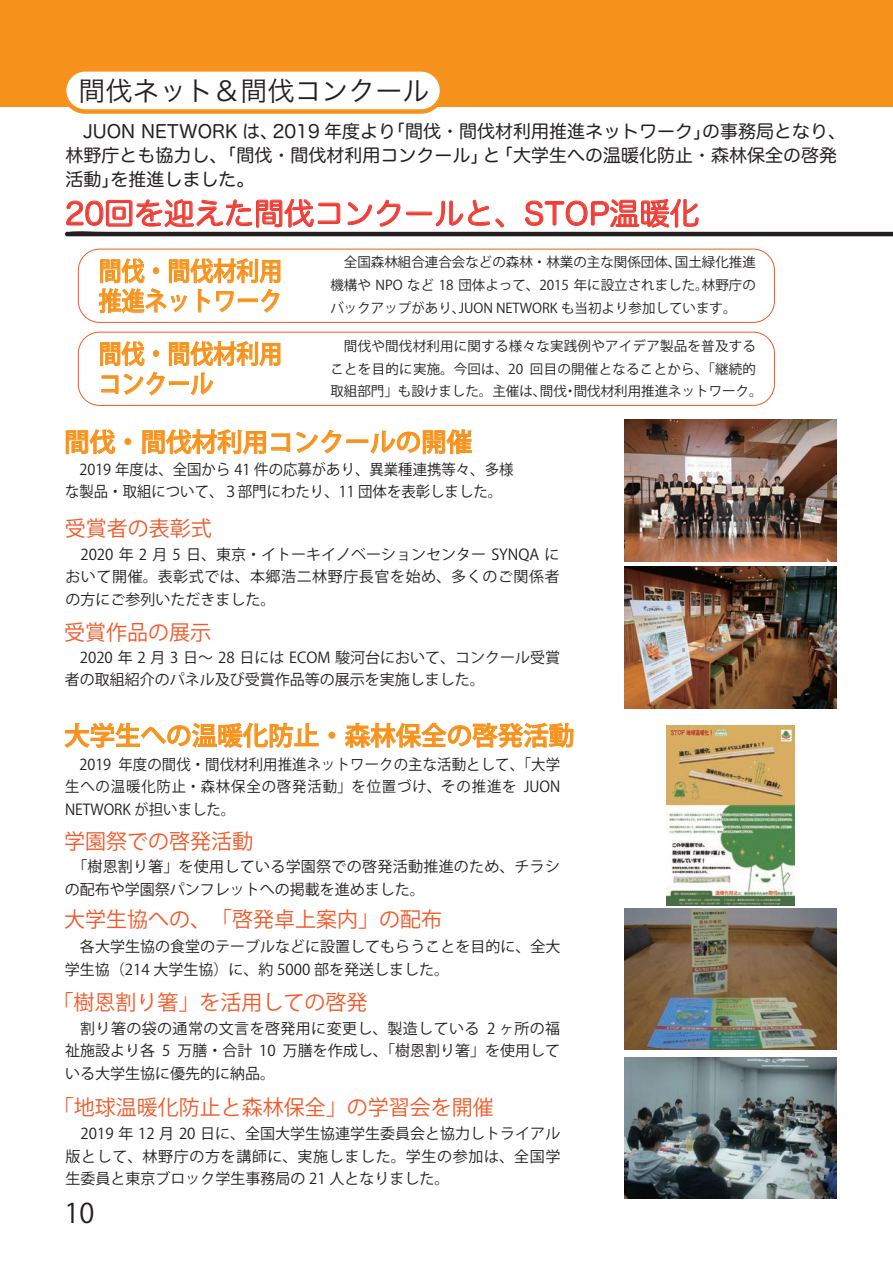
<style>
.page{position:relative;width:893px;height:1263px;background:#fff}
.page>*{position:absolute;margin:0;border:0;box-sizing:border-box;transform-origin:0 0}
.t1{font:30px "Hira Maru Pro W4";color:#ee3e35}
.t2{font:27px "Hira Kaku Pro N W3";color:#231f20}
.t3{font:27px "Koz Go Pro";color:#231f20}
.t4{font:500 25.5px "Koz Go Pro";color:#f7931d}
.t5{font:500 25.5px/30px "Koz Go Pro";color:#f7931d;scale:.9 1}
.t6{font:21px "Koz Go Pro";color:#f15929}
.t7{font:18px/24px "Hira Maru Pro N W4";color:#231f20}
.t8{font:15px/22.5px "Koz Go Pro";color:#231f20;text-align:justify}
.t9{font:15px/22.5px "Koz Go Pro";color:#231f20;scale:.96 1}
.t10{font:15px/22.5px "Koz Go Pro";letter-spacing:.02em;color:#231f20}
.t11{font:13.5px/22.5px "Koz Go Pro";color:#231f20;text-align:justify}
.t12{font:13.5px/22.5px "Koz Go Pro";letter-spacing:.02em;color:#231f20}
</style>
<div class="page">
<div style="left:0;top:0;width:893px;height:106px;background:#f7931d"></div>
<div style="left:64px;top:69px;width:378px;height:43px;background:#fff;border-radius:21px"></div>
<div style="left:62px;top:67px;width:382px;height:47px;border:4px solid #f7931d;border-radius:21px"></div>
<svg style="left:65px;top:198px;width:828px;height:39px"></svg>
<svg style="left:99px;top:258px;width:181px;height:55px"></svg>
<svg style="left:100px;top:341px;width:45px;height:25px"></svg>
<div style="left:153px;top:350px;width:6px;height:7px;border:1px solid #f7931d;border-radius:50%"></div>
<svg style="left:169px;top:341px;width:111px;height:25px"></svg>
<svg style="left:101px;top:375px;width:17px;height:19px"></svg>
<svg style="left:124px;top:372px;width:89px;height:23px"></svg>
<svg style="left:66px;top:429px;width:49px;height:25px"></svg>
<svg style="left:125px;top:439px;width:6px;height:6px"></svg>
<svg style="left:142px;top:429px;width:148px;height:25px"></svg>
<svg style="left:296px;top:429px;width:176px;height:25px"></svg>
<div style="left:78px;top:249px;width:697px;height:74px;border:1px solid #f15929;border-radius:21px"></div>
<svg style="left:64px;top:722px;width:254px;height:26px"></svg>
<svg style="left:329px;top:732px;width:6px;height:6px"></svg>
<svg style="left:345px;top:722px;width:228px;height:26px"></svg>
<div style="left:78px;top:332px;width:697px;height:74px;border:1px solid #f15929;border-radius:21px"></div>
<img style="left:624px;top:420px;width:213px;height:142px">
<img style="left:624px;top:567px;width:213px;height:141px">
<img style="left:667px;top:726px;width:127px;height:180px">
<img style="left:624px;top:908px;width:213px;height:142px">
<img style="left:624px;top:1057px;width:213px;height:142px">
<h2 class="t2" style="left:78px;top:67px;width:353px">間伐ネット＆間伐コンクール</h2>
<p class="t7" style="left:65px;top:118px;width:782px">　JUON NETWORK は、2019 年度より「間伐・間伐材利用推進ネットワーク」の事務局となり、林野庁とも協力し、「間伐・間伐材利用コンクール」と「大学生への温暖化防止・森林保全の啓発活動」を推進しました。</p>
<h1 class="t1" style="left:65px;top:187px;width:636px">20回を迎えた間伐コンクールと、STOP温暖化</h1>
<h3 class="t5" style="left:99px;top:257px;width:205px">間伐・間伐材利用推進ネットワーク</h3>
<p class="t11" style="left:330px;top:252px;width:427px">　全国森林組合連合会などの森林・林業の主な関係団体、国土緑化推進機構や NPO など 18 団体よって、2015 年に設立されました。林野庁のバックアップがあり、JUON NETWORK も当初より参加しています。</p>
<h3 class="t5" style="left:99px;top:340px;width:205px">間伐・間伐材利用コンクール</h3>
<p class="t12" style="left:330px;top:336px;width:434px">　間伐や間伐材利用に関する様々な実践例やアイデア製品を普及することを目的に実施。今回は、20 回目の開催となることから、「継続的取組部門」も設けました。主催は、間伐・間伐材利用推進ネットワーク。</p>
<h3 class="t4" style="left:64px;top:426px;width:410px">間伐・間伐材利用コンクールの開催</h3>
<p class="t9" style="left:65px;top:458px;width:469px">　2019 年度は、全国から 41 件の応募があり、異業種連携等々、多様な製品・取組について、３部門にわたり、11 団体を表彰しました。</p>
<h3 class="t6" style="left:65px;top:514px;width:148px">受賞者の表彰式</h3>
<p class="t8" style="left:65px;top:543px;width:496px">　2020 年 2 月 5 日、東京・イトーキイノベーションセンター SYNQA において開催。表彰式では、本郷浩二林野庁長官を始め、多くのご関係者の方にご参列いただきました。</p>
<h3 class="t6" style="left:64px;top:619px;width:148px">受賞作品の展示</h3>
<p class="t8" style="left:65px;top:646px;width:497px">　2020 年 2 月 3 日～ 28 日には ECOM 駿河台において、コンクール受賞者の取組紹介のパネル及び受賞作品等の展示を実施しました。</p>
<h3 class="t4" style="left:64px;top:719px;width:512px">大学生への温暖化防止・森林保全の啓発活動</h3>
<p class="t9" style="left:65px;top:753px;width:517px;text-align:justify">　2019 年度の間伐・間伐材利用推進ネットワークの主な活動として、「大学生への温暖化防止・森林保全の啓発活動」を位置づけ、その推進を JUON NETWORK が担いました。</p>
<h3 class="t6" style="left:64px;top:827px;width:191px">学園祭での啓発活動</h3>
<p class="t10" style="left:65px;top:856px;width:497px">　「樹恩割り箸」を使用している学園祭での啓発活動推進のため、チラシの配布や学園祭パンフレットへの掲載を進めました。</p>
<h3 class="t6" style="left:64px;top:906px;width:380px">大学生協への、「啓発卓上案内」の配布</h3>
<p class="t8" style="left:65px;top:936px;width:497px">　各大学生協の食堂のテーブルなどに設置してもらうことを目的に、全大学生協（214 大学生協）に、約 5000 部を発送しました。</p>
<h3 class="t6" style="left:53px;top:989px;width:316px">「樹恩割り箸」を活用しての啓発</h3>
<p class="t8" style="left:65px;top:1017px;width:497px">　割り箸の袋の通常の文言を啓発用に変更し、製造している 2 ヶ所の福祉施設より各 5 万膳・合計 10 万膳を作成し、「樹恩割り箸」を使用している大学生協に優先的に納品。</p>
<h3 class="t6" style="left:53px;top:1094px;width:442px">「地球温暖化防止と森林保全」の学習会を開催</h3>
<p class="t8" style="left:66px;top:1123px;width:496px">　2019 年 12 月 20 日に、全国大学生協連学生委員会と協力しトライアル版として、林野庁の方を講師に、実施しました。学生の参加は、全国学生委員と東京ブロック学生事務局の 21 人となりました。</p>
<h2 class="t3" style="left:65px;top:1195px;width:31px">10</h2>
</div>
